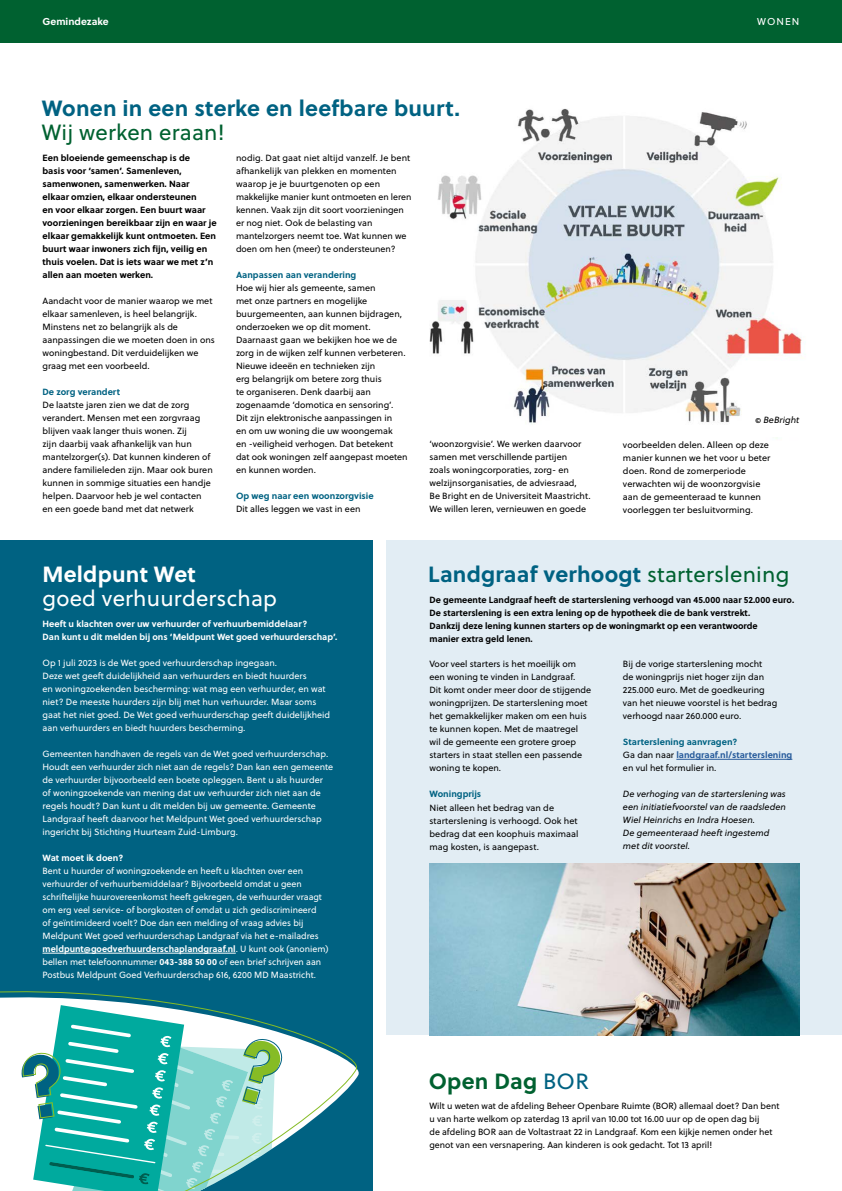
<style>
.page{position:relative;width:842px;height:1191px;background:#fff}
.page>*{position:absolute;margin:0;border:0;box-sizing:border-box;transform-origin:0 0}
.Kop_binnenwerk{font:700 22px/24px "Soleil";letter-spacing:.01em;color:#006282}
.Kop_binnenwerk-2{font:22px "Soleil";letter-spacing:.01em;color:#fff}
.Kop_binnenwerk-3{font:700 22px "Soleil";letter-spacing:.01em;color:#fff}
.Kop_binnenwerk-4{font:700 22px "Soleil";letter-spacing:.01em;color:#006130}
.t1{font:700 10px "Soleil";color:#fff}
.t2{font:10px "Soleil";letter-spacing:.1em;color:#fff}
.platte_tekst{font:9px/13px "Soleil";color:#000}
.platte_tekst-2{font:9px/13px "Soleil";color:#fff}
.platte_tekst-3{font:700 9px/13px "Soleil";color:#000}
.platte_tekst-4{font:italic 9px/13px "Soleil";color:#000;text-align:justify}
.platte_tekst-5{font:700 9px "Soleil";color:#fff}
.t3{font:700 9px "Soleil";color:#006282}
.platte_tekst-6{font:700 9px "Soleil";color:#275b9b}
.s1{font-weight:400;color:#006130}
.s2{font-weight:700}
.s3{font-weight:400;color:#000}
.s4{font-weight:400;color:#006282}
</style>
<div class="page">
<img style="left:429px;top:108px;width:373px;height:331px">
<div style="left:750px;top:419px;width:60px;height:18px;background:#fff"></div>
<div style="left:387px;top:540px;width:455px;height:495px;background:#e2edf4"></div>
<div style="left:0;top:540px;width:373px;height:651px;background:#006282"></div>
<div style="left:0;top:0;width:842px;height:42px;background:#006130"></div>
<img style="left:429px;top:863px;width:370px;height:172px">
<hr style="left:676px;top:759px;width:116px;height:1px;background:#275b9b">
<svg style="left:0;top:952px;width:359px;height:239px"></svg>
<svg style="left:20px;top:1005px;width:263px;height:186px;background:#64c3bc"></svg>
<p class="t1" style="left:43px;top:13px;width:68px">Gemindezake</p>
<p class="t2" style="left:757px;top:14px;width:44px">WONEN</p>
<h1 class="Kop_binnenwerk" style="left:42px;top:95px;width:420px">Wonen in een sterke en leefbare buurt.<br><span class="s1">Wij werken eraan!</span></h1>
<p class="platte_tekst-3" style="left:43px;top:150px;width:176px">Een bloeiende gemeenschap is de<br>basis voor ‘samen’. Samenleven, samenwonen, samenwerken. Naar elkaar omzien, elkaar ondersteunen<br>en voor elkaar zorgen. Een buurt waar voorzieningen bereikbaar zijn en waar je elkaar gemakkelijk kunt ontmoeten. Een buurt waar inwoners zich fijn, veilig en thuis voelen. Dat is iets waar we met z’n allen aan moeten werken.</p>
<p class="platte_tekst" style="left:43px;top:294px;width:174px">Aandacht voor de manier waarop we met elkaar samenleven, is heel belangrijk.<br>Minstens net zo belangrijk als de aanpassingen die we moeten doen in ons woningbestand. Dit verduidelijken we graag met een voorbeeld.</p>
<h2 class="t3" style="left:43px;top:384px;width:79px">De zorg verandert</h2>
<p class="platte_tekst" style="left:43px;top:398px;width:172px">De laatste jaren zien we dat de zorg verandert. Mensen met een zorgvraag blijven vaak langer thuis wonen. Zij<br>zijn daarbij vaak afhankelijk van hun mantelzorger(s). Dat kunnen kinderen of andere familieleden zijn. Maar ook buren kunnen in sommige situaties een handje helpen. Daarvoor heb je wel contacten en een goede band met dat netwerk</p>
<p class="platte_tekst" style="left:236px;top:151px;width:177px">nodig. Dat gaat niet altijd vanzelf. Je bent afhankelijk van plekken en momenten waarop je je buurtgenoten op een makkelijke manier kunt ontmoeten en leren kennen. Vaak zijn dit soort voorzieningen er nog niet. Ook de belasting van mantelzorgers neemt toe. Wat kunnen we doen om hen (meer) te ondersteunen?</p>
<h2 class="t3" style="left:236px;top:267px;width:122px">Aanpassen aan verandering</h2>
<p class="platte_tekst" style="left:236px;top:281px;width:171px">Hoe wij hier als gemeente, samen<br>met onze partners en mogelijke buurgemeenten, aan kunnen bijdragen, onderzoeken we op dit moment.<br>Daarnaast gaan we bekijken hoe we de zorg in de wijken zelf kunnen verbeteren.<br>Nieuwe ideeën en technieken zijn<br>erg belangrijk om betere zorg thuis<br>te organiseren. Denk daarbij aan zogenaamde ‘domotica en sensoring’.</p>
<p class="platte_tekst" style="left:236px;top:411px;width:158px">Dit zijn elektronische aanpassingen in</p>
<p class="platte_tekst" style="left:236px;top:424px;width:158px">en om uw woning die uw woongemak</p>
<p class="platte_tekst" style="left:236px;top:437px;width:159px">en -veiligheid verhogen. Dat betekent</p>
<p class="platte_tekst" style="left:236px;top:450px;width:173px">dat ook woningen zelf aangepast moeten en kunnen worden.</p>
<h2 class="t3" style="left:236px;top:488px;width:139px">Op weg naar een woonzorgvisie</h2>
<p class="platte_tekst" style="left:236px;top:502px;width:126px">Dit alles leggen we vast in een</p>
<p class="platte_tekst" style="left:429px;top:437px;width:153px">‘woonzorgvisie’. We werken daarvoor samen met verschillende partijen zoals woningcorporaties, zorg- en welzijnsorganisaties, de adviesraad,</p>
<p class="platte_tekst" style="left:429px;top:489px;width:163px">Be Bright en de Universiteit Maastricht.<br>We willen leren, vernieuwen en goede</p>
<p class="platte_tekst-4" style="left:755px;top:413px;width:46px">© BeBright</p>
<p class="platte_tekst" style="left:623px;top:438px;width:148px">voorbeelden delen. Alleen op deze</p>
<p class="platte_tekst" style="left:623px;top:451px;width:149px">manier kunnen we het voor u beter</p>
<p class="platte_tekst" style="left:623px;top:464px;width:124px">doen. Rond de zomerperiode</p>
<p class="platte_tekst" style="left:623px;top:477px;width:139px">verwachten wij de woonzorgvisie</p>
<p class="platte_tekst" style="left:623px;top:490px;width:139px">aan de gemeenteraad te kunnen voorleggen ter besluitvorming.</p>
<h1 class="Kop_binnenwerk-3" style="left:43px;top:557px;width:155px">Meldpunt Wet</h1>
<h1 class="Kop_binnenwerk" style="left:428px;top:561px;width:363px">Landgraaf verhoogt <span class="s1">starterslening</span></h1>
<h1 class="Kop_binnenwerk-2" style="left:43px;top:582px;width:236px">goed verhuurderschap</h1>
<p class="platte_tekst-3" style="left:429px;top:593px;width:366px">De gemeente Landgraaf heeft de starterslening verhoogd van 45.000 naar 52.000 euro.<br>De starterslening is een extra lening op de hypotheek die de bank verstrekt.</p>
<p class="platte_tekst-3" style="left:429px;top:619px;width:330px">Dankzij deze lening kunnen starters op de woningmarkt op een verantwoorde</p>
<p class="platte_tekst-3" style="left:429px;top:632px;width:105px">manier extra geld lenen.</p>
<p class="platte_tekst-5" style="left:43px;top:617px;width:266px">Heeft u klachten over uw verhuurder of verhuurbemiddelaar?</p>
<p class="platte_tekst-5" style="left:43px;top:630px;width:296px">Dan kunt u dit melden bij ons ‘Meldpunt Wet goed verhuurderschap’.</p>
<p class="platte_tekst-2" style="left:43px;top:656px;width:236px">Op 1 juli 2023 is de Wet goed verhuurderschap ingegaan.</p>
<p class="platte_tekst-2" style="left:43px;top:669px;width:266px">Deze wet geeft duidelijkheid aan verhuurders en biedt huurders</p>
<p class="platte_tekst-2" style="left:43px;top:682px;width:285px">en woningzoekenden bescherming: wat mag een verhuurder, en wat</p>
<p class="platte_tekst-2" style="left:43px;top:695px;width:275px">niet? De meeste huurders zijn blij met hun verhuurder. Maar soms</p>
<p class="platte_tekst-2" style="left:43px;top:708px;width:289px">gaat het niet goed. De Wet goed verhuurderschap geeft duidelijkheid aan verhuurders en biedt huurders bescherming.</p>
<p class="platte_tekst-2" style="left:43px;top:747px;width:292px">Gemeenten handhaven de regels van de Wet goed verhuurderschap.<br>Houdt een verhuurder zich niet aan de regels? Dan kan een gemeente de verhuurder bijvoorbeeld een boete opleggen. Bent u als huurder</p>
<p class="platte_tekst-2" style="left:43px;top:786px;width:281px">of woningzoekende van mening dat uw verhuurder zich niet aan de regels houdt? Dan kunt u dit melden bij uw gemeente. Gemeente Landgraaf heeft daarvoor het Meldpunt Wet goed verhuurderschap ingericht bij Stichting Huurteam Zuid-Limburg.</p>
<h2 class="platte_tekst-5" style="left:43px;top:851px;width:82px">Wat moet ik doen?</h2>
<p class="platte_tekst-2" style="left:43px;top:864px;width:281px">Bent u huurder of woningzoekende en heeft u klachten over een verhuurder of verhuurbemiddelaar? Bijvoorbeeld omdat u geen schriftelijke huurovereenkomst heeft gekregen, de verhuurder vraagt</p>
<p class="platte_tekst-2" style="left:43px;top:903px;width:276px">om erg veel service- of borgkosten of omdat u zich gediscrimineerd</p>
<p class="platte_tekst-2" style="left:43px;top:916px;width:288px">of geïntimideerd voelt? Doe dan een melding of vraag advies bij Meldpunt Wet goed verhuurderschap Landgraaf via het e-mailadres <span class="s2">meldpunt@goedverhuurderschaplandgraaf.nl</span>. U kunt ook (anoniem) bellen met telefoonnummer <span class="s2">043-388 50 00</span> of een brief schrijven aan Postbus Meldpunt Goed Verhuurderschap 616, 6200 MD Maastricht.</p>
<p class="platte_tekst" style="left:623px;top:657px;width:141px">Bij de vorige starterslening mocht</p>
<p class="platte_tekst" style="left:623px;top:670px;width:143px">de woningprijs niet hoger zijn dan</p>
<p class="platte_tekst" style="left:623px;top:683px;width:143px">225.000 euro. Met de goedkeuring</p>
<p class="platte_tekst" style="left:623px;top:696px;width:156px">van het nieuwe voorstel is het bedrag verhoogd naar 260.000 euro.</p>
<h2 class="t3" style="left:623px;top:735px;width:116px">Starterslening aanvragen?</h2>
<p class="platte_tekst-6" style="left:623px;top:748px;width:171px"><span class="s3">Ga dan naar</span> landgraaf.nl/starterslening</p>
<p class="platte_tekst" style="left:623px;top:761px;width:95px">en vul het formulier in.</p>
<p class="platte_tekst-4" style="left:623px;top:787px;width:164px">De verhoging van de starterslening was een initiatiefvoorstel van de raadsleden Wiel Heinrichs en Indra Hoesen.</p>
<p class="platte_tekst-4" style="left:623px;top:826px;width:148px">De gemeenteraad heeft ingestemd</p>
<p class="platte_tekst-4" style="left:623px;top:839px;width:69px">met dit voorstel.</p>
<p class="platte_tekst" style="left:429px;top:657px;width:148px">Voor veel starters is het moeilijk om</p>
<p class="platte_tekst" style="left:429px;top:670px;width:148px">een woning te vinden in Landgraaf.</p>
<p class="platte_tekst" style="left:429px;top:683px;width:163px">Dit komt onder meer door de stijgende woningprijzen. De starterslening moet</p>
<p class="platte_tekst" style="left:429px;top:709px;width:159px">het gemakkelijker maken om een huis</p>
<p class="platte_tekst" style="left:429px;top:722px;width:150px">te kunnen kopen. Met de maatregel</p>
<p class="platte_tekst" style="left:429px;top:735px;width:154px">wil de gemeente een grotere groep starters in staat stellen een passende woning te kopen.</p>
<h2 class="t3" style="left:429px;top:787px;width:53px">Woningprijs</h2>
<p class="platte_tekst" style="left:429px;top:800px;width:150px">Niet alleen het bedrag van de starterslening is verhoogd. Ook het bedrag dat een koophuis maximaal</p>
<p class="platte_tekst" style="left:429px;top:839px;width:111px">mag kosten, is aangepast.</p>
<h1 class="Kop_binnenwerk-4" style="left:429px;top:1063px;width:162px">Open Dag <span class="s4">BOR</span></h1>
<p class="platte_tekst" style="left:429px;top:1099px;width:351px">Wilt u weten wat de afdeling Beheer Openbare Ruimte (BOR) allemaal doet? Dan bent</p>
<p class="platte_tekst" style="left:429px;top:1112px;width:331px">u van harte welkom op zaterdag 13 april van 10.00 tot 16.00 uur op de open dag bij</p>
<p class="platte_tekst" style="left:429px;top:1125px;width:344px">de afdeling BOR aan de Voltastraat 22 in Landgraaf. Kom een kijkje nemen onder het genot van een versnapering. Aan kinderen is ook gedacht. Tot 13 april!</p>
</div>
